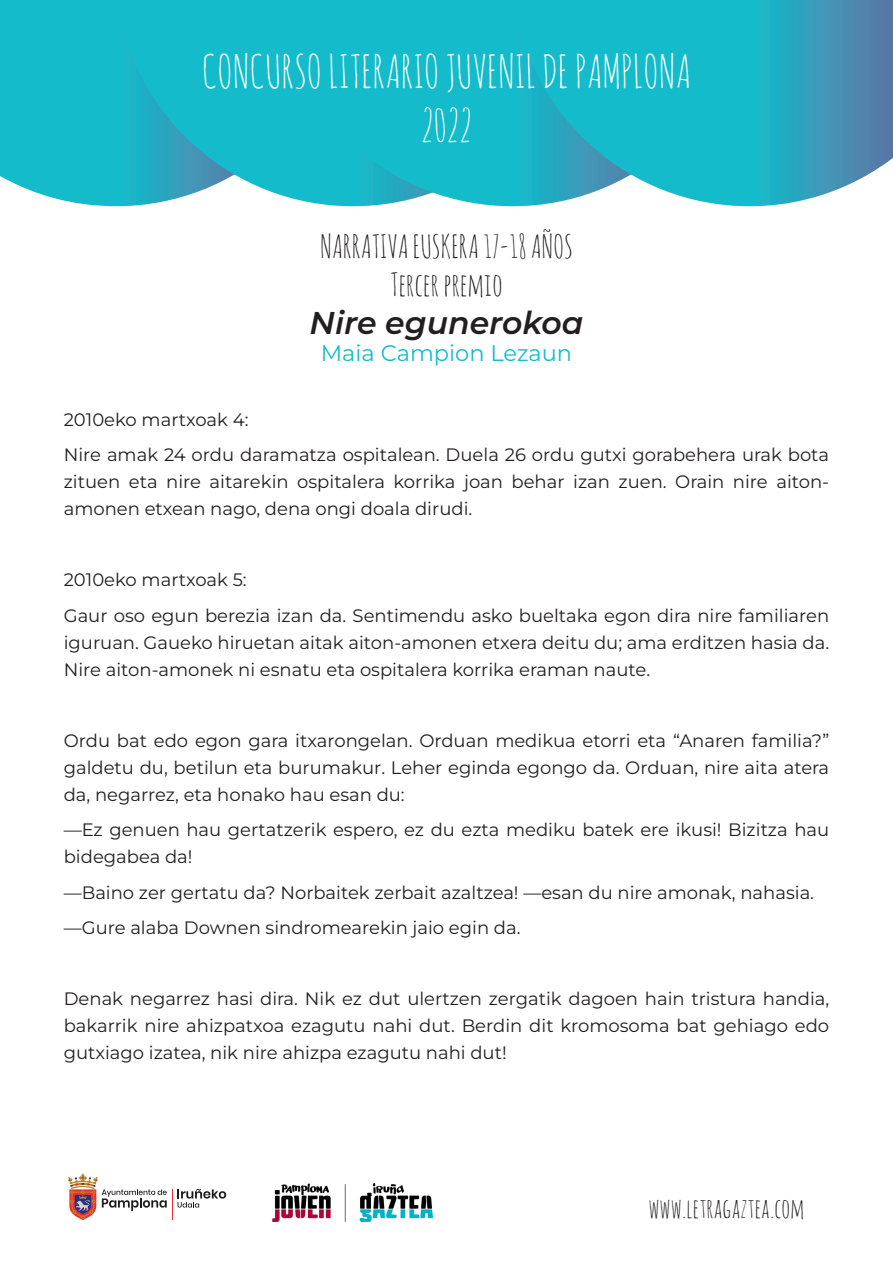
<style>
.page{position:relative;width:893px;height:1263px;background:#fff}
.page>*{position:absolute;margin:0;border:0;box-sizing:border-box;transform-origin:0 0}
.titulo_arriba{font:45px "Amatic SC";color:#fff}
.t1{font:31.5px "Amatic SC";color:#231f20}
.titulo{font:italic 600 31.5px "Montserrat";color:#231f20}
.t2{font:27px "Amatic SC";color:#231f20}
.autor{font:22.5px "Montserrat";color:#14bccb}
.texto{font:18px/27px "Montserrat";color:#231f20;text-align:justify}
</style>
<div class="page">
<div style="left:0;top:0;width:118px;height:206px;background:#14bccb"></div>
<svg style="left:118px;top:0;width:159px;height:206px;background:#28bbcb"></svg>
<div style="left:277px;top:0;width:237px;height:206px;background:#14bccb"></div>
<svg style="left:514px;top:0;width:379px;height:206px;background:#30b2c6"></svg>
<svg style="left:178px;top:1189px;width:48px;height:18px"></svg>
<hr style="left:172px;top:1189px;width:1px;height:31px;background:#ee2d2d">
<svg style="left:68px;top:1173px;width:99px;height:47px"></svg>
<img style="left:272px;top:1184px;width:160px;height:37px">
<p class="titulo_arriba" style="left:202px;top:43px;width:490px">CONCURSO LITERARIO JUVENIL DE PAMPLONA</p>
<p class="titulo_arriba" style="left:421px;top:97px;width:52px">2022</p>
<p class="t1" style="left:320px;top:226px;width:254px">NARRATIVA EUSKERA 17-18 AÑOS</p>
<p class="t1" style="left:390px;top:264px;width:114px">Tercer premio</p>
<p class="titulo" style="left:310px;top:302px;width:275px">Nire egunerokoa</p>
<p class="autor" style="left:321px;top:338px;width:253px">Maia Campion Lezaun</p>
<p class="texto" style="left:64px;top:405px;width:186px">2010eko martxoak 4:</p>
<p class="texto" style="left:64px;top:441px;width:767px">Nire amak 24 ordu daramatza ospitalean. Duela 26 ordu gutxi gorabehera urak bota zituen eta nire aitarekin ospitalera korrika joan behar izan zuen. Orain nire aiton&shy;amonen etxean nago, dena ongi doala dirudi.</p>
<p class="texto" style="left:64px;top:566px;width:185px">2010eko martxoak 5:</p>
<p class="texto" style="left:64px;top:601px;width:767px">Gaur oso egun berezia izan da. Sentimendu asko bueltaka egon dira nire familiaren iguruan. Gaueko hiruetan aitak aiton-amonen etxera deitu du; ama erditzen hasia da.<br>Nire aiton-amonek ni esnatu eta ospitalera korrika eraman naute.</p>
<p class="texto" style="left:64px;top:726px;width:767px">Ordu bat edo egon gara itxarongelan. Orduan medikua etorri eta “Anaren familia?” galdetu du, betilun eta burumakur. Leher eginda egongo da. Orduan, nire aita atera da, negarrez, eta honako hau esan du:</p>
<p class="texto" style="left:64px;top:816px;width:767px">—Ez genuen hau gertatzerik espero, ez du ezta mediku batek ere ikusi! Bizitza hau bidegabea da!</p>
<p class="texto" style="left:64px;top:878px;width:752px">—Baino zer gertatu da? Norbaitek zerbait azaltzea! —esan du nire amonak, nahasia.</p>
<p class="texto" style="left:64px;top:914px;width:458px">—Gure alaba Downen sindromearekin jaio egin da.</p>
<p class="texto" style="left:64px;top:985px;width:767px">Denak negarrez hasi dira. Nik ez dut ulertzen zergatik dagoen hain tristura handia, bakarrik nire ahizpatxoa ezagutu nahi dut. Berdin dit kromosoma bat gehiago edo gutxiago izatea, nik nire ahizpa ezagutu nahi dut!</p>
<p class="t2" style="left:648px;top:1190px;width:157px">www.letragaztea.com</p>
</div>
